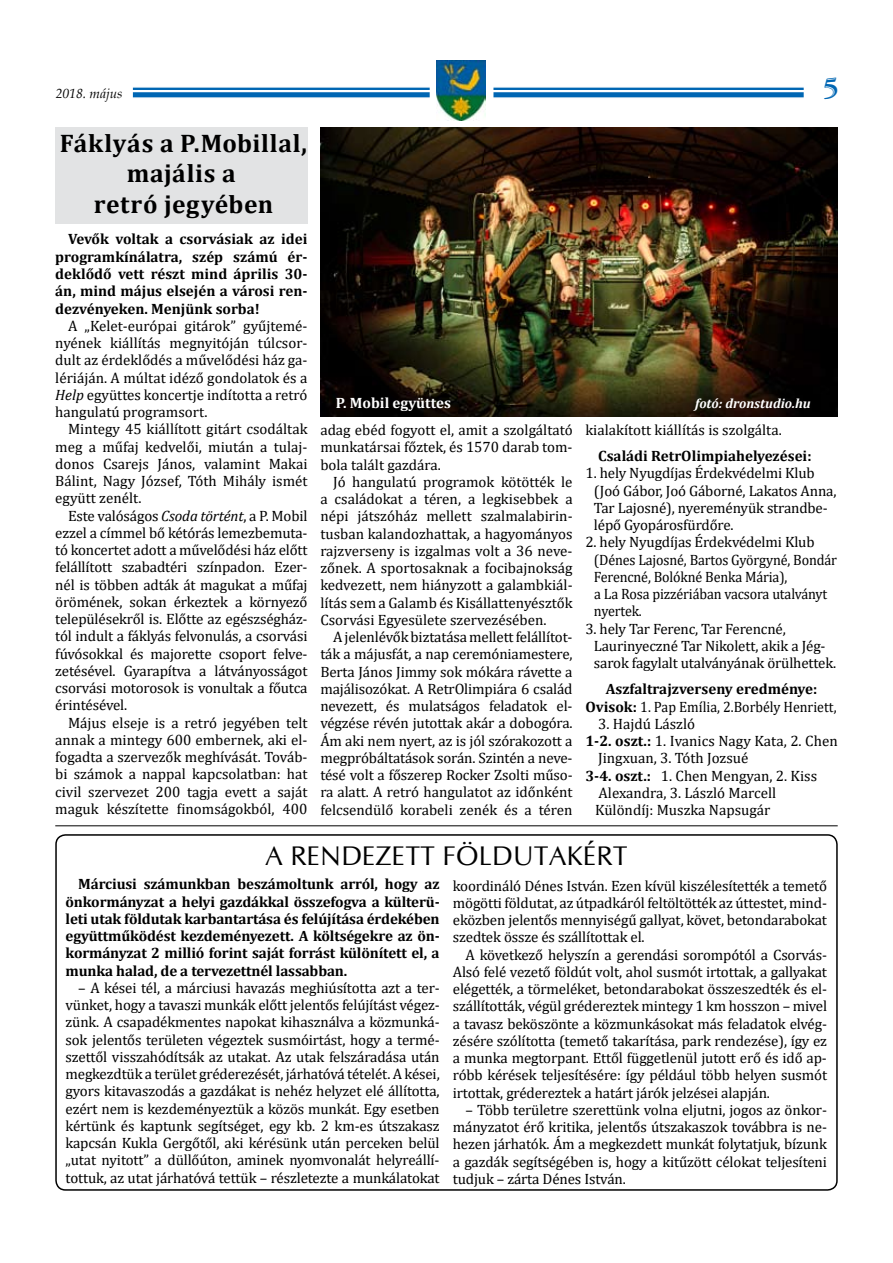
<style>
.page{position:relative;width:893px;height:1263px;background:#fff}
.page>*{position:absolute;margin:0;border:0;box-sizing:border-box;transform-origin:0 0}
.t1{font:27px "CG Omega";color:#000}
.t2{font:700 27px "Garamond Handtooled PFL";color:#0066b3}
.t3{font:700 25.5px/30.6px "Cambria";letter-spacing:.025em;color:#000;text-align:center}
.t4{font:15px/17.2px "Cambria";letter-spacing:-.01em;color:#000;text-align:justify}
.t5{font:700 15px/17.2px "Cambria";color:#000;text-align:justify}
.t6{font:700 15px "Cambria";color:#fff}
.t7{font:italic 700 13.5px "Cambria";color:#fff}
.t8{font:italic 13.5px "Book Antiqua";color:#000}
.s1{font-style:italic}
.s2{font-weight:400}
.s3{font-weight:700}
</style>
<div class="page">
<svg style="left:133px;top:87px;width:671px;height:11px;background:#2a7fbf"></svg>
<hr style="left:67px;top:90px;width:791px;height:2px;background:#fff">
<div style="left:430px;top:65px;width:63px;height:57px;background:#fff"></div>
<img style="left:437px;top:61px;width:49px;height:59px">
<div style="left:55px;top:834px;width:783px;height:357px;border:2px solid #000;border-radius:9px"></div>
<div style="left:55px;top:128px;width:253px;height:96px;background:#e2e3e4"></div>
<img style="left:320px;top:128px;width:518px;height:289px">
<hr style="left:55px;top:825px;width:783px;height:1px;background:#000">
<p class="t8" style="left:56px;top:84px;width:68px">2018. május</p>
<h1 class="t2" style="left:822px;top:72px;width:17px">5</h1>
<h2 class="t3" style="left:60px;top:127px;width:249px">Fáklyás a P.Mobillal, majális a<br>retró jegyében</h2>
<p class="t5" style="left:55px;top:230px;width:254px;text-indent:13px">Vevők voltak a csorvásiak az idei programkínálatra, szép számú ér&shy;deklődő vett részt mind április 30- án, mind május elsején a városi ren&shy;dezvényeken. Menjünk sorba!</p>
<p class="t4" style="left:55px;top:317px;width:254px;text-indent:13px">A „Kelet-európai gitárok” gyűjtemé&shy;nyének kiállítás megnyitóján túlcsor&shy;dult az érdeklődés a művelődési ház ga&shy;lériáján. A múltat idéző gondolatok és a <span class="s1">Help</span> együttes koncertje indította a retró hangulatú programsort.</p>
<p class="t4" style="left:55px;top:420px;width:254px;text-indent:13px">Mintegy 45 kiállított gitárt csodáltak meg a műfaj kedvelői, miután a tulaj&shy;donos Csarejs János, valamint Makai Bálint, Nagy József, Tóth Mihály ismét együtt zenélt.</p>
<p class="t4" style="left:55px;top:507px;width:254px;text-indent:13px">Este valóságos <span class="s1">Csoda történt</span>, a P. Mobil ezzel a címmel bő kétórás lemezbemuta&shy;tó koncertet adott a művelődési ház előtt felállított szabadtéri színpadon. Ezer&shy;nél is többen adták át magukat a műfaj örömének, sokan érkeztek a környező településekről is. Előtte az egészségház&shy;tól indult a fáklyás felvonulás, a csorvási fúvósokkal és majorette csoport felve&shy;zetésével. Gyarapítva a látványosságot csorvási motorosok is vonultak a főutca érintésével.</p>
<p class="t4" style="left:55px;top:714px;width:254px;text-indent:13px">Május elseje is a retró jegyében telt annak a mintegy 600 embernek, aki el&shy;fogadta a szervezők meghívását. Továb&shy;bi számok a nappal kapcsolatban: hat civil szervezet 200 tagja evett a saját maguk készítette finomságokból, 400</p>
<p class="t6" style="left:336px;top:392px;width:116px">P. Mobil együttes</p>
<p class="t7" style="left:695px;top:394px;width:117px">fotó: dronstudio.hu</p>
<p class="t4" style="left:585px;top:421px;width:198px">kialakított kiállítás is szolgálta.</p>
<p class="t5" style="left:598px;top:447px;width:215px">Családi RetrOlimpiahelyezései:</p>
<p class="t4" style="left:594px;top:464px;width:244px;text-align:left;text-indent:-9px">1. hely Nyugdíjas Érdekvédelmi Klub (Joó Gábor, Joó Gáborné, Lakatos Anna, Tar Lajosné), nyereményük strandbe&shy;lépő Gyopárosfürdőre.</p>
<p class="t4" style="left:594px;top:533px;width:245px;text-align:left;text-indent:-9px">2. hely Nyugdíjas Érdekvédelmi Klub (Dénes Lajosné, Bartos Györgyné, Bondár<br>Ferencné, Bolókné Benka Mária),<br>a La Rosa pizzériában vacsora utalványt nyertek.</p>
<p class="t4" style="left:594px;top:620px;width:244px;text-align:left;text-indent:-9px">3. hely Tar Ferenc, Tar Ferencné,<br>Laurinyeczné Tar Nikolett, akik a Jég&shy;sarok fagylalt utalványának örülhettek.</p>
<p class="t5" style="left:585px;top:680px;width:253px;text-align:center">Aszfaltrajzverseny eredménye:<br>Ovisok: <span class="s2">1. Pap Emília, 2.Borbély Henriett,</span></p>
<p class="t4" style="left:598px;top:715px;width:98px">3. Hajdú László</p>
<p class="t4" style="left:585px;top:732px;width:254px"><span class="s3">1-2. oszt.:</span> 1. Ivanics Nagy Kata, 2. Chen</p>
<p class="t4" style="left:598px;top:749px;width:152px">Jingxuan, 3. Tóth Jozsué</p>
<p class="t4" style="left:585px;top:767px;width:233px"><span class="s3">3-4. oszt.:</span> 1. Chen Mengyan, 2. Kiss</p>
<p class="t4" style="left:599px;top:784px;width:179px">Alexandra, 3. László Marcell</p>
<p class="t4" style="left:595px;top:801px;width:177px">Különdíj: Muszka Napsugár</p>
<h1 class="t1" style="left:265px;top:840px;width:364px">A RENDEZETT FÖLDUTAKÉRT</h1>
<p class="t4" style="left:320px;top:421px;width:254px">adag ebéd fogyott el, amit a szolgáltató munkatársai főztek, és 1570 darab tom&shy;bola talált gazdára.</p>
<p class="t4" style="left:320px;top:473px;width:254px;text-indent:13px">Jó hangulatú programok kötötték le a családokat a téren, a legkisebbek a népi játszóház mellett szalmalabirin&shy;tusban kalandozhattak, a hagyományos rajzverseny is izgalmas volt a 36 neve&shy;zőnek. A sportosaknak a focibajnokság kedvezett, nem hiányzott a galambkiál&shy;lítás sem a Galamb és Kisállattenyésztők Csorvási Egyesülete szervezésében.</p>
<p class="t4" style="left:320px;top:628px;width:254px;text-indent:13px">A jelenlévők biztatása mellett felállítot&shy;ták a májusfát, a nap ceremóniamestere, Berta János Jimmy sok mókára rávette a majálisozókat. A RetrOlimpiára 6 család nevezett, és mulatságos feladatok el&shy;végzése révén jutottak akár a dobogóra.<br>Ám aki nem nyert, az is jól szórakozott a megpróbáltatások során. Szintén a neve&shy;tésé volt a főszerep Rocker Zsolti műso&shy;ra alatt. A retró hangulatot az időnként felcsendülő korabeli zenék és a téren</p>
<p class="t5" style="left:66px;top:875px;width:376px;text-indent:13px">Márciusi számunkban beszámoltunk arról, hogy az önkormányzat a helyi gazdákkal összefogva a külterü&shy;leti utak földutak karbantartása és felújítása érdekében együttműködést kezdeményezett. A költségekre az ön&shy;kormányzat 2 millió forint saját forrást különített el, a munka halad, de a tervezettnél lassabban.</p>
<p class="t4" style="left:66px;top:979px;width:376px;text-indent:13px">– A kései tél, a márciusi havazás meghiúsította azt a ter&shy;vünket, hogy a tavaszi munkák előtt jelentős felújítást végez&shy;zünk. A csapadékmentes napokat kihasználva a közmunká&shy;sok jelentős területen végeztek susmóirtást, hogy a termé&shy;szettől visszahódítsák az utakat. Az utak felszáradása után megkezdtük a terület gréderezését, járhatóvá tételét. A kései, gyors kitavaszodás a gazdákat is nehéz helyzet elé állította, ezért nem is kezdeményeztük a közös munkát. Egy esetben kértünk és kaptunk segítséget, egy kb. 2 km-es útszakasz kapcsán Kukla Gergőtől, aki kérésünk után perceken belül „utat nyitott” a düllőúton, aminek nyomvonalát helyreállí&shy;tottuk, az utat járhatóvá tettük – részletezte a munkálatokat</p>
<p class="t4" style="left:453px;top:877px;width:376px">koordináló Dénes István. Ezen kívül kiszélesítették a temető mögötti földutat, az útpadkáról feltöltötték az úttestet, mind&shy;eközben jelentős mennyiségű gallyat, követ, betondarabokat szedtek össze és szállítottak el.</p>
<p class="t4" style="left:453px;top:946px;width:376px;text-indent:13px">A következő helyszín a gerendási sorompótól a Csorvás-Alsó felé vezető földút volt, ahol susmót irtottak, a gallyakat elégették, a törmeléket, betondarabokat összeszedték és el&shy;szállították, végül grédereztek mintegy 1 km hosszon – mivel a tavasz beköszönte a közmunkásokat más feladatok elvég&shy;zésére szólította (temető takarítása, park rendezése), így ez a munka megtorpant. Ettől függetlenül jutott erő és idő ap&shy;róbb kérések teljesítésére: így például több helyen susmót irtottak, grédereztek a határt járók jelzései alapján.</p>
<p class="t4" style="left:453px;top:1101px;width:376px;text-indent:13px">– Több területre szerettünk volna eljutni, jogos az önkor&shy;mányzatot érő kritika, jelentős útszakaszok továbbra is ne&shy;hezen járhatók. Ám a megkezdett munkát folytatjuk, bízunk a gazdák segítségében is, hogy a kitűzött célokat teljesíteni tudjuk – zárta Dénes István.</p>
</div>
